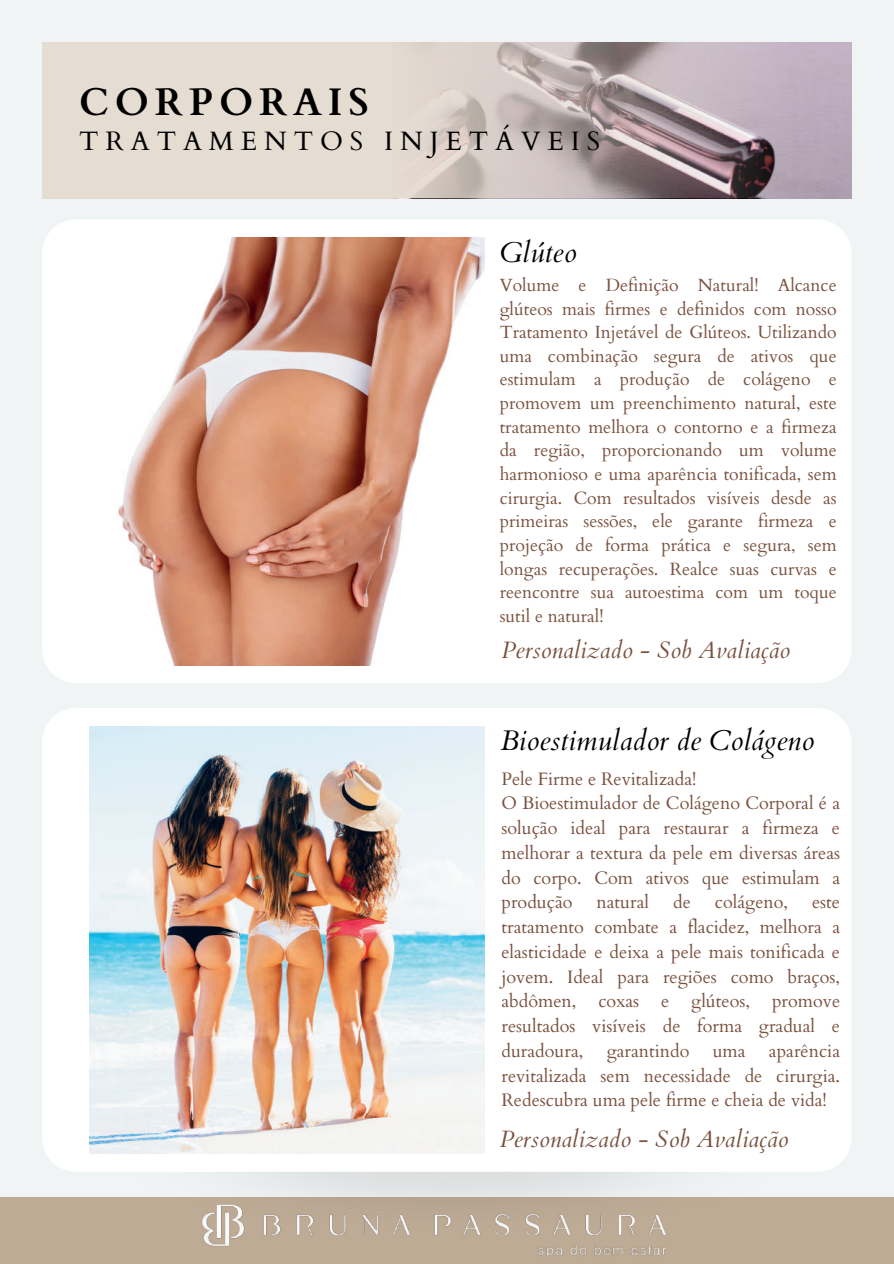
<style>
.page{position:relative;width:894px;height:1264px;background:#fff}
.page>*{position:absolute;margin:0;border:0;box-sizing:border-box;transform-origin:0 0}
.t1{font:700 38.55px "Cardo";letter-spacing:.15em;color:#000}
.t2{font:italic 28.35px "Cardo";color:#000}
.t3{font:26.55px "Cardo";letter-spacing:.26em;color:#000}
.t4{font:italic 23.7px "Cardo";color:#79513f}
.t5{font:18px/24.8px "Cardo";color:#79513f;text-align:justify}
.t6{font:17.7px/23.5px "Cardo";color:#79513f;text-align:justify}
</style>
<div class="page">
<div style="left:0;top:0;width:893px;height:1263px;background:#f1f4f4"></div>
<svg style="left:392px;top:42px;width:431px;height:156px"></svg>
<div style="left:42px;top:42px;width:350px;height:156px;background:#e5dcd2"></div>
<div style="left:0;top:1197px;width:893px;height:66px;background:#bdab96"></div>
<img style="left:208px;top:1244px;width:459px;height:14px">
<div style="left:42px;top:220px;width:809px;height:463px;background:#fff"></div>
<img style="left:89px;top:237px;width:395px;height:428px">
<img style="left:103px;top:1171px;width:715px;height:73px">
<div style="left:42px;top:708px;width:809px;height:463px;background:#fff"></div>
<img style="left:89px;top:726px;width:395px;height:427px">
<h1 class="t1" style="left:79px;top:71px;width:291px">CORPORAIS</h1>
<h3 class="t3" style="left:79px;top:120px;width:522px">TRATAMENTOS INJETÁVEIS</h3>
<h2 class="t2" style="left:499px;top:236px;width:78px">Glúteo</h2>
<p class="t6" style="left:499px;top:272px;width:338px">Volume e Definição Natural! Alcance glúteos mais firmes e definidos com nosso Tratamento Injetável de Glúteos. Utilizando uma combinação segura de ativos que estimulam a produção de colágeno e promovem um preenchimento natural, este tratamento melhora o contorno e a firmeza da região, proporcionando um volume harmonioso e uma aparência tonificada, sem cirurgia. Com resultados visíveis desde as primeiras sessões, ele garante firmeza e projeção de forma prática e segura, sem longas recuperações. Realce suas curvas e reencontre sua autoestima com um toque sutil e natural!</p>
<h3 class="t4" style="left:501px;top:636px;width:290px">Personalizado - Sob Avaliação</h3>
<h2 class="t2" style="left:500px;top:723px;width:315px">Bioestimulador de Colágeno</h2>
<p class="t5" style="left:501px;top:765px;width:340px;text-align:left">Pele Firme e Revitalizada!<br>O Bioestimulador de Colágeno Corporal é a solução ideal para restaurar a firmeza e melhorar a textura da pele em diversas áreas do corpo. Com ativos que estimulam a produção</p>
<p class="t5" style="left:596px;top:889px;width:54px">natural</p>
<p class="t5" style="left:673px;top:889px;width:19px">de</p>
<p class="t5" style="left:714px;top:889px;width:75px">colágeno,</p>
<p class="t5" style="left:501px;top:889px;width:340px;text-indent:310px">este tratamento combate a flacidez, melhora a elasticidade e deixa a pele mais tonificada e jovem. Ideal para regiões como braços, abdômen, coxas e glúteos, promove resultados visíveis de forma gradual e duradoura,</p>
<p class="t5" style="left:606px;top:1037px;width:84px">garantindo</p>
<p class="t5" style="left:712px;top:1037px;width:34px">uma</p>
<p class="t5" style="left:501px;top:1037px;width:340px;text-indent:267px">aparência revitalizada sem necessidade de cirurgia.<br>Redescubra uma pele firme e cheia de vida!</p>
<h3 class="t4" style="left:499px;top:1124px;width:290px">Personalizado - Sob Avaliação</h3>
</div>
